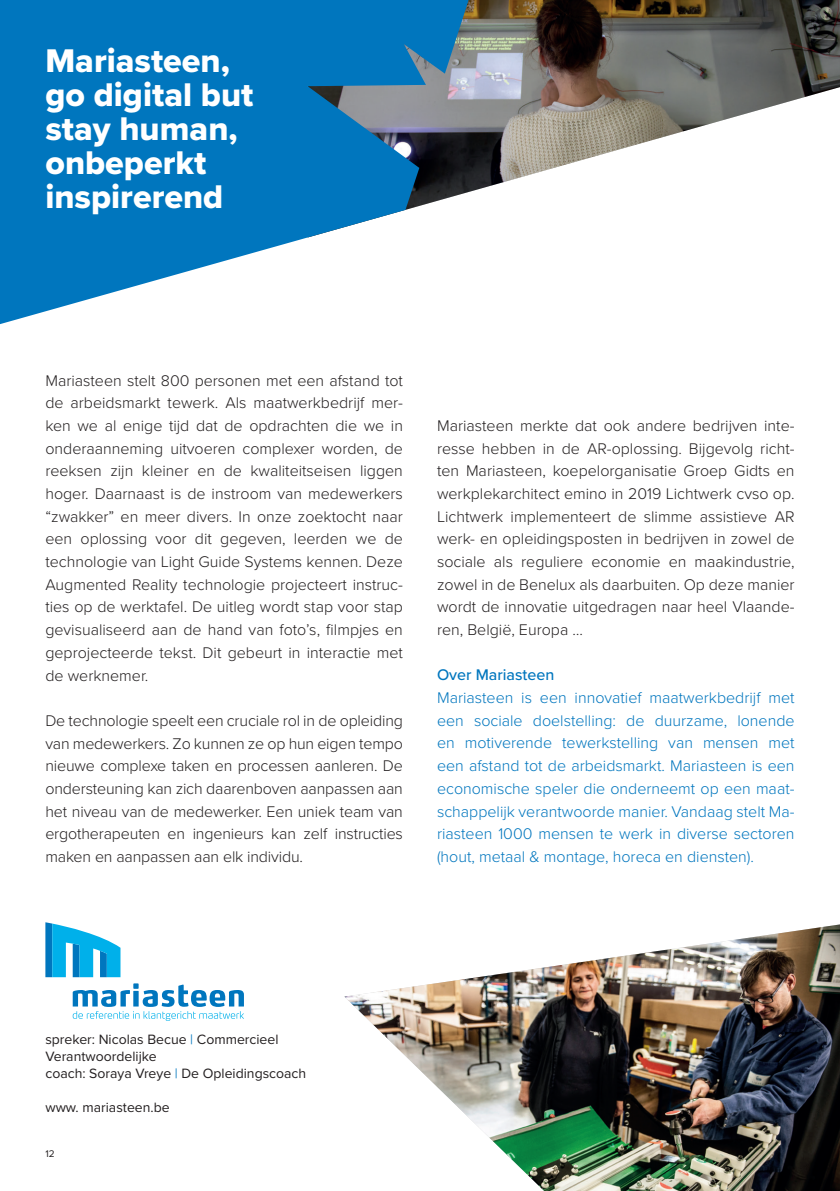
<style>
.page{position:relative;width:840px;height:1191px;background:#fff}
.page>*{position:absolute;margin:0;border:0;box-sizing:border-box;transform-origin:0 0}
.t1{font:34px/34px "Proxima Nova Extrabld";color:#fff}
.t2{font:300 16px/22.6px "Proxima Nova";color:#231f20;text-align:justify}
.t3{font:300 16px/22.6px "Proxima Nova";color:#0076be;text-align:justify}
.t4{font:500 16px "Proxima Nova";color:#0076be}
.t5{font:14px/17px "Proxima Nova";color:#231f20}
.t6{font:10px "Proxima Nova";color:#231f20}
.s1{color:#0076be}
</style>
<div class="page">
<img style="left:468px;top:0;width:371px;height:193px">
<svg style="left:0;top:0;width:468px;height:324px;fill:#0076be"></svg>
<img style="left:344px;top:924px;width:495px;height:267px">
<svg style="left:73px;top:983px;width:171px;height:37px"></svg>
<svg style="left:45px;top:922px;width:75px;height:55px"></svg>
<h1 class="t1" style="left:45px;top:43px;width:209px">Mariasteen, go digital but stay human, onbeperkt inspirerend</h1>
<p class="t2" style="left:45px;top:368px;width:359px">Mariasteen stelt 800 personen met een afstand tot de arbeidsmarkt tewerk. Als maatwerkbedrijf mer&shy;ken we al enige tijd dat de opdrachten die we in onderaanneming uitvoeren complexer worden, de reeksen zijn kleiner en de kwaliteitseisen liggen hoger. Daarnaast is de instroom van medewerkers “zwakker” en meer divers. In onze zoektocht naar een oplossing voor dit gegeven, leerden we de technologie van Light Guide Systems kennen. Deze Augmented Reality technologie projecteert instruc&shy;ties op de werktafel. De uitleg wordt stap voor stap gevisualiseerd aan de hand van foto’s, filmpjes en geprojecteerde tekst. Dit gebeurt in interactie met de werknemer.</p>
<p class="t2" style="left:45px;top:708px;width:359px">De technologie speelt een cruciale rol in de opleiding van medewerkers. Zo kunnen ze op hun eigen tempo nieuwe complexe taken en processen aanleren. De ondersteuning kan zich daarenboven aanpassen aan het niveau van de medewerker. Een uniek team van ergotherapeuten en ingenieurs kan zelf instructies maken en aanpassen aan elk individu.</p>
<p class="t2" style="left:437px;top:413px;width:359px">Mariasteen merkte dat ook andere bedrijven inte&shy;resse hebben in de AR-oplossing. Bijgevolg richt&shy;ten Mariasteen, koepelorganisatie Groep Gidts en werkplekarchitect emino in 2019 Lichtwerk cvso op.<br>Lichtwerk implementeert de slimme assistieve AR werk- en opleidingsposten in bedrijven in zowel de sociale als reguliere economie en maakindustrie, zowel in de Benelux als daarbuiten. Op deze manier wordt de innovatie uitgedragen naar heel Vlaande&shy;ren, België, Europa …</p>
<p class="t4" style="left:437px;top:663px;width:119px">Over Mariasteen</p>
<p class="t3" style="left:437px;top:685px;width:359px">Mariasteen is een innovatief maatwerkbedrijf met een sociale doelstelling: de duurzame, lonende en motiverende tewerkstelling van mensen met een afstand tot de arbeidsmarkt. Mariasteen is een economische speler die onderneemt op een maat&shy;schappelijk verantwoorde manier. Vandaag stelt Ma&shy;riasteen 1000 mensen te werk in diverse sectoren (hout, metaal &amp; montage, horeca en diensten).</p>
<p class="t5" style="left:45px;top:1029px;width:262px">spreker: Nicolas Becue <span class="s1">|</span> Commercieel<br>Verantwoordelijke<br>coach: Soraya Vreye <span class="s1">|</span> De Opleidingscoach</p>
<p class="t5" style="left:45px;top:1097px;width:126px">www. mariasteen.be</p>
<p class="t6" style="left:45px;top:1146px;width:11px">12</p>
</div>
